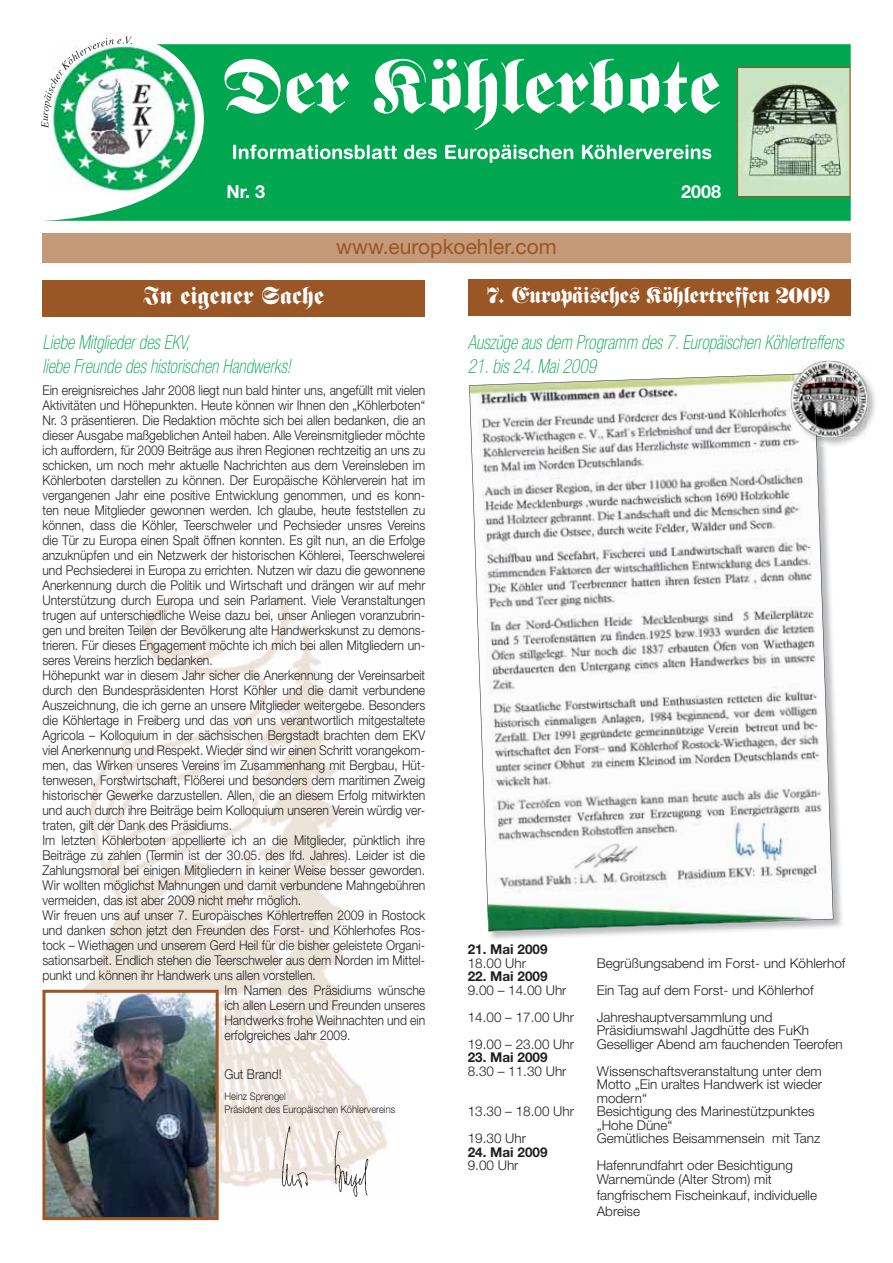
<style>
.page{position:relative;width:893px;height:1263px;background:#fff}
.page>*{position:absolute;margin:0;border:0;box-sizing:border-box;transform-origin:0 0}
.t1{font:24px "Fette Fraktur";color:#fff}
.t2{font:22.5px "Fette Fraktur";letter-spacing:-.02em;color:#fff}
.t3{font:21px "Helvetica Neue";color:#9a5625}
.t4{font:italic 100 condensed 19.5px/23.4px "Helvetica Neue";color:#00a650;scale:.9 1}
.t5{font:700 18px "Helvetica Neue";color:#fff}
.t6{font:300 13.5px "Helvetica Neue";color:#231f20;scale:.9 1}
.t7{font:300 13.5px/13.5px "Helvetica Neue";color:#231f20}
.t8{font:700 13.5px "Helvetica Neue";color:#231f20}
.t9{font:300 10.5px/12.6px "Helvetica Neue";color:#231f20;scale:.9 1}
</style>
<div class="page">
<svg style="left:41px;top:37px;width:91px;height:90px"></svg>
<svg style="left:42px;top:44px;width:809px;height:177px;background:#2bb16c"></svg>
<svg style="left:224px;top:59px;width:57px;height:55px"></svg>
<svg style="left:287px;top:73px;width:62px;height:41px"></svg>
<svg style="left:374px;top:59px;width:346px;height:71px"></svg>
<hr style="left:233px;top:145px;width:3px;height:14px;background:#fff;border-radius:2px">
<svg style="left:239px;top:145px;width:126px;height:14px"></svg>
<hr style="left:367px;top:145px;width:3px;height:14px;background:#fff">
<svg style="left:372px;top:146px;width:25px;height:13px"></svg>
<svg style="left:404px;top:145px;width:33px;height:14px"></svg>
<svg style="left:445px;top:145px;width:128px;height:18px"></svg>
<svg style="left:582px;top:145px;width:34px;height:14px"></svg>
<hr style="left:619px;top:145px;width:3px;height:14px;background:#fff">
<svg style="left:624px;top:145px;width:87px;height:14px"></svg>
<svg style="left:737px;top:67px;width:113px;height:130px;background:#adbfa4"></svg>
<img style="left:63px;top:596px;width:324px;height:591px">
<div style="left:42px;top:233px;width:809px;height:30px;background:#c49a78"></div>
<div style="left:42px;top:280px;width:383px;height:37px;background:#9a5625"></div>
<div style="left:468px;top:279px;width:382px;height:37px;background:#9a5625"></div>
<img style="left:275px;top:1126px;width:103px;height:71px">
<img style="left:42px;top:990px;width:177px;height:230px">
<img style="left:488px;top:675px;width:354px;height:264px">
<svg style="left:469px;top:374px;width:364px;height:557px"></svg>
<img style="left:843px;top:380px;width:32px;height:64px">
<img style="left:791px;top:437px;width:52px;height:10px">
<img style="left:800px;top:361px;width:67px;height:76px">
<img style="left:816px;top:374px;width:1px;height:63px">
<img style="left:791px;top:373px;width:25px;height:64px">
<h3 class="t5" style="left:226px;top:185px;width:40px">Nr. 3</h3>
<h3 class="t5" style="left:681px;top:185px;width:42px">2008</h3>
<h3 class="t3" style="left:336px;top:239px;width:222px">www.europkoehler.com</h3>
<h1 class="t1" style="left:144px;top:287px;width:182px">In eigener Sache</h1>
<h2 class="t2" style="left:488px;top:287px;width:344px">7. Europäisches Köhlertreffen 2009</h2>
<h3 class="t4" style="left:42px;top:332px;width:277px">Liebe Mitglieder des EKV,<br>liebe Freunde des historischen Handwerks!</h3>
<p class="t6" style="left:42px;top:386px;width:427px">Ein ereignisreiches Jahr 2008 liegt nun bald hinter uns, angefüllt mit vielen</p>
<p class="t6" style="left:42px;top:401px;width:427px">Aktivitäten und Höhepunkten. Heute können wir Ihnen den „Köhlerboten“</p>
<p class="t6" style="left:42px;top:416px;width:427px">Nr. 3 präsentieren. Die Redaktion möchte sich bei allen bedanken, die an</p>
<p class="t6" style="left:42px;top:431px;width:427px">dieser Ausgabe maßgeblichen Anteil haben. Alle Vereinsmitglieder möchte</p>
<p class="t6" style="left:42px;top:446px;width:427px">ich auffordern, für 2009 Beiträge aus ihren Regionen rechtzeitig an uns zu</p>
<p class="t6" style="left:42px;top:461px;width:427px">schicken, um noch mehr aktuelle Nachrichten aus dem Vereinsleben im</p>
<p class="t6" style="left:42px;top:476px;width:427px">Köhlerboten darstellen zu können. Der Europäische Köhlerverein hat im</p>
<p class="t6" style="left:42px;top:491px;width:427px">vergangenen Jahr eine positive Entwicklung genommen, und es konn-</p>
<p class="t6" style="left:42px;top:506px;width:427px">ten neue Mitglieder gewonnen werden. Ich glaube, heute feststellen zu</p>
<p class="t6" style="left:42px;top:521px;width:427px">können, dass die Köhler, Teerschweler und Pechsieder unsres Vereins</p>
<p class="t6" style="left:42px;top:536px;width:427px">die Tür zu Europa einen Spalt öffnen konnten. Es gilt nun, an die Erfolge</p>
<p class="t6" style="left:42px;top:551px;width:427px">anzuknüpfen und ein Netzwerk der historischen Köhlerei, Teerschwelerei</p>
<p class="t6" style="left:42px;top:566px;width:427px">und Pechsiederei in Europa zu errichten. Nutzen wir dazu die gewonnene</p>
<p class="t6" style="left:42px;top:581px;width:427px">Anerkennung durch die Politik und Wirtschaft und drängen wir auf mehr</p>
<p class="t6" style="left:42px;top:596px;width:427px">Unterstützung durch Europa und sein Parlament. Viele Veranstaltungen</p>
<p class="t6" style="left:42px;top:611px;width:427px">trugen auf unterschiedliche Weise dazu bei, unser Anliegen voranzubrin-</p>
<p class="t6" style="left:42px;top:626px;width:427px">gen und breiten Teilen der Bevölkerung alte Handwerkskunst zu demons-</p>
<p class="t6" style="left:42px;top:641px;width:427px">trieren. Für dieses Engagement möchte ich mich bei allen Mitgliedern un-</p>
<p class="t6" style="left:42px;top:656px;width:191px">seres Vereins herzlich bedanken.</p>
<p class="t6" style="left:42px;top:671px;width:427px">Höhepunkt war in diesem Jahr sicher die Anerkennung der Vereinsarbeit</p>
<p class="t6" style="left:42px;top:686px;width:427px">durch den Bundespräsidenten Horst Köhler und die damit verbundene</p>
<p class="t6" style="left:42px;top:701px;width:427px">Auszeichnung, die ich gerne an unsere Mitglieder weitergebe. Besonders</p>
<p class="t6" style="left:42px;top:716px;width:427px">die Köhlertage in Freiberg und das von uns verantwortlich mitgestaltete</p>
<p class="t6" style="left:42px;top:731px;width:427px">Agricola – Kolloquium in der sächsischen Bergstadt brachten dem EKV</p>
<p class="t6" style="left:42px;top:746px;width:427px">viel Anerkennung und Respekt. Wieder sind wir einen Schritt vorangekom-</p>
<p class="t6" style="left:42px;top:761px;width:427px">men, das Wirken unseres Vereins im Zusammenhang mit Bergbau, Hüt-</p>
<p class="t6" style="left:42px;top:776px;width:427px">tenwesen, Forstwirtschaft, Flößerei und besonders dem maritimen Zweig</p>
<p class="t6" style="left:42px;top:791px;width:427px">historischer Gewerke darzustellen. Allen, die an diesem Erfolg mitwirkten</p>
<p class="t6" style="left:42px;top:806px;width:427px">und auch durch ihre Beiträge beim Kolloquium unseren Verein würdig ver-</p>
<p class="t6" style="left:42px;top:821px;width:212px">traten, gilt der Dank des Präsidiums.</p>
<p class="t6" style="left:42px;top:836px;width:427px">Im letzten Köhlerboten appellierte ich an die Mitglieder, pünktlich ihre</p>
<p class="t6" style="left:42px;top:851px;width:427px">Beiträge zu zahlen (Termin ist der 30.05. des lfd. Jahres). Leider ist die</p>
<p class="t6" style="left:42px;top:866px;width:427px">Zahlungsmoral bei einigen Mitgliedern in keiner Weise besser geworden.</p>
<p class="t6" style="left:42px;top:881px;width:427px">Wir wollten möglichst Mahnungen und damit verbundene Mahngebühren</p>
<p class="t6" style="left:42px;top:896px;width:289px">vermeiden, das ist aber 2009 nicht mehr möglich.</p>
<p class="t6" style="left:42px;top:911px;width:427px">Wir freuen uns auf unser 7. Europäisches Köhlertreffen 2009 in Rostock</p>
<p class="t6" style="left:42px;top:926px;width:427px">und danken schon jetzt den Freunden des Forst- und Köhlerhofes Ros-</p>
<p class="t6" style="left:42px;top:941px;width:427px">tock – Wiethagen und unserem Gerd Heil für die bisher geleistete Organi-</p>
<p class="t6" style="left:42px;top:956px;width:427px">sationsarbeit. Endlich stehen die Teerschweler aus dem Norden im Mittel-</p>
<p class="t6" style="left:42px;top:971px;width:305px">punkt und können ihr Handwerk uns allen vorstellen.</p>
<p class="t6" style="left:224px;top:986px;width:225px">Im Namen des Präsidiums wünsche</p>
<p class="t6" style="left:224px;top:1001px;width:225px">ich allen Lesern und Freunden unseres</p>
<p class="t6" style="left:224px;top:1016px;width:225px">Handwerks frohe Weihnachten und ein</p>
<p class="t6" style="left:224px;top:1031px;width:142px">erfolgreiches Jahr 2009.</p>
<p class="t6" style="left:224px;top:1069px;width:65px">Gut Brand!</p>
<p class="t9" style="left:224px;top:1091px;width:191px">Heinz Sprengel<br>Präsident des Europäischen Köhlervereins</p>
<h3 class="t4" style="left:468px;top:332px;width:419px">Auszüge aus dem Programm des 7. Europäischen Köhlertreffens</h3>
<h3 class="t4" style="left:468px;top:356px;width:144px">21. bis 24. Mai 2009</h3>
<p class="t8" style="left:468px;top:945px;width:81px">21. Mai 2009</p>
<p class="t7" style="left:468px;top:958px;width:60px">18.00 Uhr</p>
<p class="t7" style="left:597px;top:958px;width:250px">Begrüßungsabend im Forst- und Köhlerhof</p>
<p class="t8" style="left:468px;top:972px;width:81px">22. Mai 2009</p>
<p class="t7" style="left:468px;top:985px;width:100px">9.00 – 14.00 Uhr</p>
<p class="t7" style="left:597px;top:985px;width:218px">Ein Tag auf dem Forst- und Köhlerhof</p>
<p class="t7" style="left:468px;top:1012px;width:108px">14.00 – 17.00 Uhr</p>
<p class="t7" style="left:597px;top:1012px;width:214px">Jahreshauptversammlung und<br>Präsidiumswahl Jagdhütte des FuKh</p>
<p class="t7" style="left:468px;top:1039px;width:108px">19.00 – 23.00 Uhr</p>
<p class="t7" style="left:597px;top:1039px;width:247px">Geselliger Abend am fauchenden Teerofen</p>
<p class="t8" style="left:468px;top:1053px;width:81px">23. Mai 2009</p>
<p class="t7" style="left:468px;top:1066px;width:100px">8.30 – 11.30 Uhr</p>
<p class="t7" style="left:597px;top:1066px;width:227px;text-align:justify">Wissenschaftsveranstaltung unter dem Motto „Ein uraltes Handwerk ist wieder modern“</p>
<p class="t7" style="left:468px;top:1106px;width:108px">13.30 – 18.00 Uhr</p>
<p class="t7" style="left:597px;top:1106px;width:219px">Besichtigung des Marinestützpunktes „Hohe Düne“</p>
<p class="t7" style="left:468px;top:1133px;width:60px">19.30 Uhr</p>
<p class="t7" style="left:597px;top:1133px;width:225px">Gemütliches Beisammensein mit Tanz</p>
<p class="t8" style="left:468px;top:1147px;width:81px">24. Mai 2009</p>
<p class="t7" style="left:468px;top:1160px;width:52px">9.00 Uhr</p>
<p class="t7" style="left:597px;top:1160px;width:198px">Hafenrundfahrt oder Besichtigung<br>Warnemünde (Alter Strom) mit</p>
<p class="t7" style="left:597px;top:1188px;width:222px;line-height:16.2px">fangfrischem Fischeinkauf, individuelle<br>Abreise</p>
</div>
